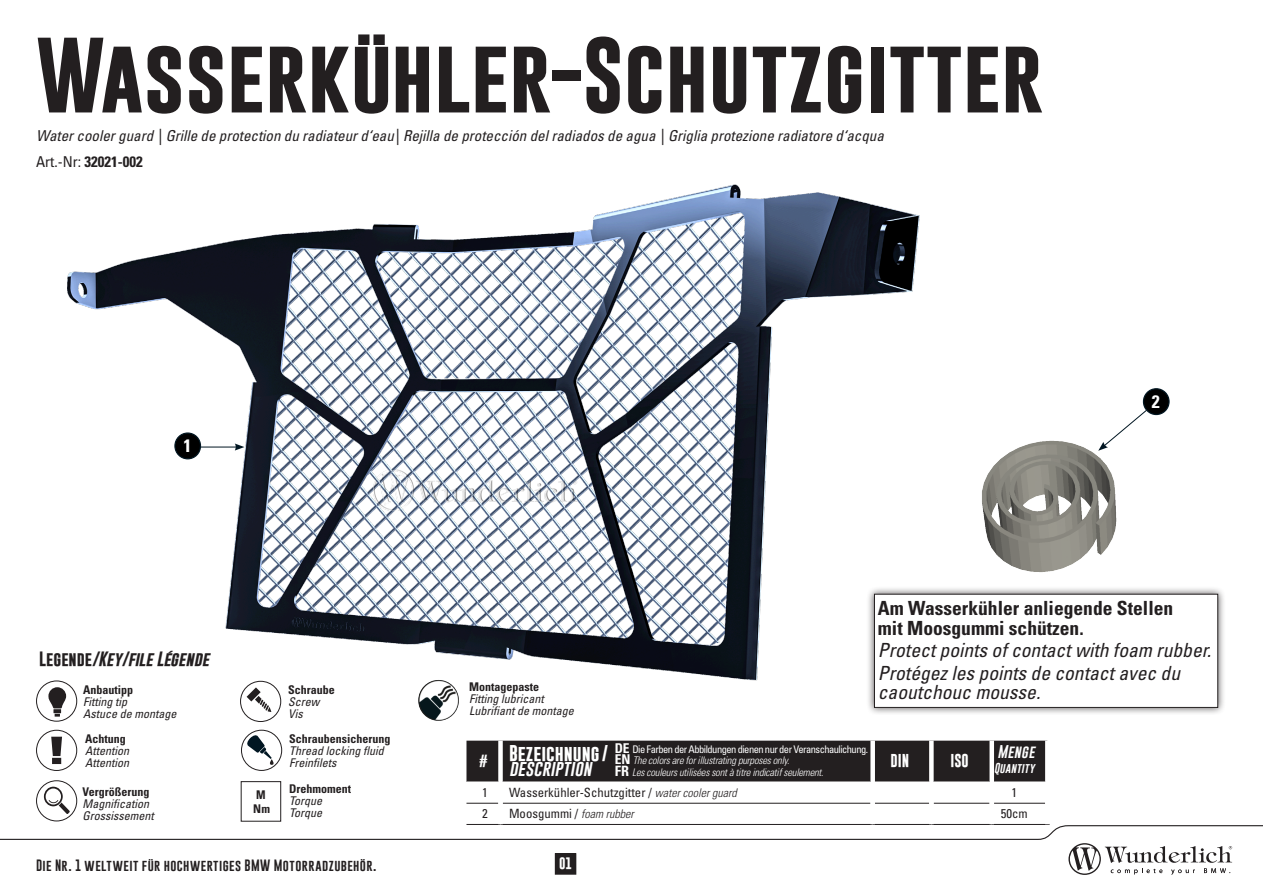
<style>
.page{position:relative;width:1263px;height:893px;background:#fff}
.page>*{position:absolute;margin:0;border:0;box-sizing:border-box;transform-origin:0 0}
.t1{font:700 76.5px "Gobold";color:#231f20}
.BU{font:italic condensed 19.5px "Univers LT Std";color:#231f20}
.BU-2{font:700 condensed 19.5px "Univers LT Std";color:#231f20}
.BU-3{font:700 condensed 18px "Univers LT Std";color:#fff}
.t2{font:700 16.5px/15.3px "Gobold";color:#fff}
.t3{font:italic condensed 15px "Univers LT Std";color:#231f20}
.BU-4{font:italic 700 15px "Gobold";color:#231f20}
.t4{font:700 condensed 15px "Univers LT Std";color:#231f20}
.t5{font:700 13.5px "Gobold";color:#fff}
.t6{font:italic 13.5px "Gobold";color:#fff}
.t7{font:condensed 12.75px "Univers LT Std";color:#231f20}
.t8{font:700 12.75px "Gobold";color:#fff}
.BU-5{font:italic condensed 12px "Univers LT Std";color:#231f20}
.BU-6{font:700 condensed 12px "Univers LT Std";color:#231f20}
.t9{font:12px "Gobold";letter-spacing:.035em;color:#231f20}
.t10{font:700 12px "Gobold";color:#fff}
.BU-7{font:700 condensed 12px "Univers LT Std";color:#231f20;scale:.95 1}
.t11{font:italic 300 condensed 10.5px "Univers LT Std";letter-spacing:-.02em;color:#fff}
.t12{font:condensed 10.5px "Univers LT Std";letter-spacing:-.05em;color:#fff}
.t13{font:italic 10.5px "Gobold";color:#fff}
.s1{font-weight:400}
.s2{font-style:normal}
.s3{font-weight:700;font-size:13.5px}
.s4{font-weight:700;font-style:normal;font-size:13.5px}
.s5{font-weight:700;font-style:normal;font-size:14.25px}
.s6{font-weight:400;font-style:italic}
.s7{font-weight:300;font-style:italic;font-size:12px}
</style>
<div class="page">
<svg style="left:0;top:825px;width:1263px;height:50px"></svg>
<img style="left:67px;top:184px;width:853px;height:538px">
<img style="left:982px;top:412px;width:175px;height:161px">
<div style="left:466px;top:741px;width:579px;height:41px;background:#231f20"></div>
<div style="left:498px;top:741px;width:5px;height:41px;background:#fff"></div>
<div style="left:870px;top:741px;width:5px;height:41px;background:#fff"></div>
<div style="left:929px;top:741px;width:5px;height:41px;background:#fff"></div>
<div style="left:989px;top:741px;width:5px;height:41px;background:#fff"></div>
<svg style="left:1045px;top:741px;width:1px;height:41px"></svg>
<hr style="left:466px;top:803px;width:32px;height:1px;background:#231f20">
<hr style="left:503px;top:803px;width:367px;height:1px;background:#231f20">
<hr style="left:875px;top:803px;width:54px;height:1px;background:#231f20">
<hr style="left:934px;top:803px;width:55px;height:1px;background:#231f20">
<hr style="left:994px;top:803px;width:51px;height:1px;background:#231f20">
<hr style="left:466px;top:824px;width:34px;height:1px;background:#231f20">
<hr style="left:500px;top:824px;width:373px;height:1px;background:#231f20">
<hr style="left:873px;top:824px;width:58px;height:1px;background:#231f20">
<hr style="left:931px;top:824px;width:61px;height:1px;background:#231f20">
<hr style="left:992px;top:824px;width:57px;height:1px;background:#231f20">
<div style="left:555px;top:854px;width:21px;height:20px;background:#231f20"></div>
<div style="left:555px;top:853px;width:21px;height:21px;border:1px solid #231f20"></div>
<div style="left:241px;top:681px;width:40px;height:40px;background:#fff;border-radius:50%"></div>
<div style="left:240px;top:681px;width:41px;height:41px;border:1px solid #231f20;border-radius:50%"></div>
<svg style="left:247px;top:687px;width:24px;height:25px"></svg>
<div style="left:241px;top:781px;width:40px;height:41px;border:1px solid #231f20"></div>
<svg style="left:241px;top:730px;width:41px;height:40px"></svg>
<div style="left:241px;top:730px;width:41px;height:41px;border:1px solid #231f20;border-radius:50%"></div>
<svg style="left:246px;top:734px;width:28px;height:31px"></svg>
<div style="left:37px;top:681px;width:40px;height:40px;background:#fff;border-radius:50%"></div>
<div style="left:36px;top:681px;width:41px;height:41px;border:1px solid #231f20;border-radius:50%"></div>
<svg style="left:48px;top:687px;width:18px;height:30px"></svg>
<div style="left:36px;top:730px;width:41px;height:41px;border:1px solid #231f20;border-radius:50%"></div>
<svg style="left:51px;top:737px;width:11px;height:27px"></svg>
<div style="left:36px;top:780px;width:41px;height:41px;border:1px solid #231f20;border-radius:50%"></div>
<svg style="left:44px;top:787px;width:26px;height:27px"></svg>
<img style="left:418px;top:680px;width:41px;height:41px;border-radius:20px">
<div style="left:175px;top:433px;width:25px;height:26px;background:#000;border-radius:50%"></div>
<div style="left:174px;top:432px;width:27px;height:27px;border:1px solid #011622;border-radius:50%"></div>
<hr style="left:200px;top:447px;width:37px;height:1px;background:#011622">
<svg style="left:235px;top:443px;width:9px;height:8px"></svg>
<img style="left:373px;top:470px;width:206px;height:40px">
<div style="left:866px;top:586px;width:360px;height:130px;background:#231f20;opacity:.75"></div>
<div style="left:874px;top:594px;width:344px;height:113px;background:#fff"></div>
<div style="left:874px;top:594px;width:344px;height:114px;border:1px solid #231f20"></div>
<div style="left:1143px;top:389px;width:26px;height:25px;background:#000;border-radius:50%"></div>
<div style="left:1143px;top:388px;width:26px;height:27px;border:1px solid #011622;border-radius:50%"></div>
<svg style="left:1098px;top:409px;width:50px;height:42px"></svg>
<p class="t1" style="left:36px;top:25px;width:1009px">Wasserkühler-Schutzgitter</p>
<p class="t3" style="left:36px;top:126px;width:849px">Water cooler guard | Grille de protection du radiateur d‘eau| Rejilla de protección del radiados de agua | Griglia protezione radiatore d‘acqua</p>
<p class="t4" style="left:36px;top:152px;width:108px"><span class="s1">Art.-Nr:</span> 32021-002</p>
<p class="BU-3" style="left:183px;top:434px;width:9px">1</p>
<p class="BU-3" style="left:1152px;top:390px;width:9px">2</p>
<p class="BU-4" style="left:39px;top:649px;width:171px"><span class="s2">Legende</span>/Key/file Légende</p>
<p class="BU-6" style="left:83px;top:682px;width:52px">Anbautipp</p>
<p class="BU-5" style="left:83px;top:694px;width:45px">Fitting tip</p>
<p class="BU-5" style="left:83px;top:706px;width:95px">Astuce de montage</p>
<p class="BU-6" style="left:85px;top:731px;width:42px">Achtung</p>
<p class="BU-5" style="left:85px;top:743px;width:46px">Attention</p>
<p class="BU-5" style="left:85px;top:755px;width:46px">Attention</p>
<p class="BU-6" style="left:83px;top:784px;width:68px">Vergrößerung</p>
<p class="BU-5" style="left:83px;top:796px;width:68px">Magnification</p>
<p class="BU-5" style="left:83px;top:808px;width:73px">Grossissement</p>
<p class="BU-7" style="left:256px;top:787px;width:11px">M</p>
<p class="BU-6" style="left:253px;top:801px;width:18px">Nm</p>
<p class="BU-6" style="left:288px;top:682px;width:48px">Schraube</p>
<p class="BU-5" style="left:288px;top:694px;width:33px">Screw</p>
<p class="BU-5" style="left:288px;top:706px;width:16px">Vis</p>
<p class="BU-6" style="left:289px;top:732px;width:103px">Schraubensicherung</p>
<p class="BU-5" style="left:289px;top:743px;width:96px">Thread locking fluid</p>
<p class="BU-5" style="left:289px;top:755px;width:49px">Freinfilets</p>
<p class="BU-6" style="left:289px;top:781px;width:63px">Drehmoment</p>
<p class="BU-5" style="left:289px;top:793px;width:34px">Torque</p>
<p class="BU-5" style="left:289px;top:805px;width:34px">Torque</p>
<p class="BU-6" style="left:469px;top:679px;width:71px">Montagepaste</p>
<p class="BU-5" style="left:469px;top:691px;width:76px">Fitting lubricant</p>
<p class="BU-5" style="left:469px;top:703px;width:106px">Lubrifiant de montage</p>
<p class="BU-2" style="left:878px;top:596px;width:297px">Am Wasserkühler anliegende Stellen</p>
<p class="BU-2" style="left:878px;top:616px;width:207px">mit Moosgummi schützen.</p>
<p class="BU" style="left:878px;top:638px;width:335px">Protect points of contact with foam rubber.</p>
<p class="BU" style="left:878px;top:661px;width:304px">Protégez les points de contact avec du</p>
<p class="BU" style="left:878px;top:680px;width:164px">caoutchouc mousse.</p>
<p class="t12" style="left:615px;top:743px;width:255px"><span class="s3">DE</span> Die Farben der Abbildungen dienen nur der Veranschaulichung.</p>
<p class="t11" style="left:615px;top:754px;width:176px"><span class="s4">EN</span> The colors are for illustrating purposes only.</p>
<p class="t11" style="left:615px;top:766px;width:210px"><span class="s5">FR</span> Les couleurs utilisées sont à titre indicatif seulement.</p>
<p class="t8" style="left:479px;top:752px;width:10px">#</p>
<p class="t2" style="left:509px;top:745px;width:101px">Bezeichnung/ <span class="s6">description</span></p>
<p class="t5" style="left:891px;top:752px;width:20px">DIN</p>
<p class="t5" style="left:950px;top:752px;width:20px">ISO</p>
<p class="t6" style="left:997px;top:743px;width:42px">Menge</p>
<p class="t13" style="left:994px;top:762px;width:44px">Quantity</p>
<p class="t7" style="left:482px;top:785px;width:7px">1</p>
<p class="t7" style="left:509px;top:785px;width:229px">Wasserkühler-Schutzgitter / <span class="s7">water cooler guard</span></p>
<p class="t7" style="left:1011px;top:785px;width:7px">1</p>
<p class="t7" style="left:482px;top:806px;width:7px">2</p>
<p class="t7" style="left:509px;top:806px;width:126px">Moosgummi / <span class="s7">foam rubber</span></p>
<p class="t7" style="left:1001px;top:806px;width:28px">50cm</p>
<p class="t9" style="left:36px;top:858px;width:342px">Die Nr. 1 weltweit für hochwertiges BMW Motorradzubehör.</p>
<p class="t10" style="left:559px;top:855px;width:15px">01</p>
</div>
